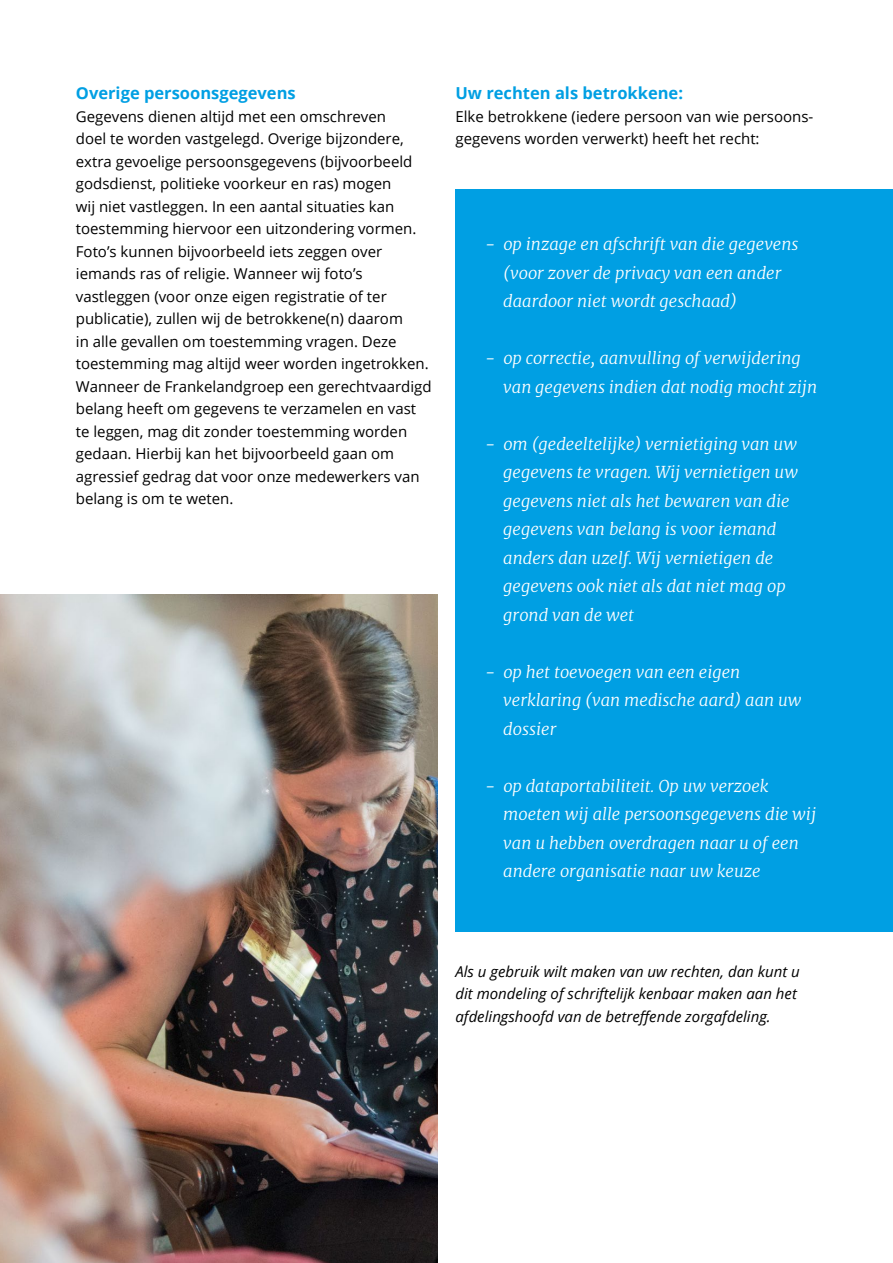
<style>
.page{position:relative;width:893px;height:1263px;background:#fff}
.page>*{position:absolute;margin:0;border:0;box-sizing:border-box;transform-origin:0 0}
.t1{font:italic 300 16.5px/28.5px "Merriweather";color:#fff}
.t2{font:700 16.5px "Open Sans";color:#009fe3}
.t3{font:15px/22.5px "Open Sans";color:#000}
.t4{font:italic 15px/22.5px "Open Sans";color:#000}
</style>
<div class="page">
<div style="left:455px;top:189px;width:438px;height:743px;background:#009fe3"></div>
<img style="left:0;top:594px;width:437px;height:669px">
<p class="t2" style="left:76px;top:81px;width:221px">Overige persoonsgegevens</p>
<p class="t3" style="left:76px;top:104px;width:357px">Gegevens dienen altijd met een omschreven<br>doel te worden vastgelegd. Overige bijzondere, extra gevoelige persoonsgegevens (bijvoorbeeld godsdienst, politieke voorkeur en ras) mogen<br>wij niet vastleggen. In een aantal situaties kan toestemming hiervoor een uitzondering vormen.<br>Foto’s kunnen bijvoorbeeld iets zeggen over iemands ras of religie. Wanneer wij foto’s vastleggen (voor onze eigen registratie of ter publicatie), zullen wij de betrokkene(n) daarom<br>in alle gevallen om toestemming vragen. Deze toestemming mag altijd weer worden ingetrokken.<br>Wanneer de Frankelandgroep een gerechtvaardigd belang heeft om gegevens te verzamelen en vast te leggen, mag dit zonder toestemming worden gedaan. Hierbij kan het bijvoorbeeld gaan om agressief gedrag dat voor onze medewerkers van belang is om te weten.</p>
<p class="t2" style="left:455px;top:81px;width:229px">Uw rechten als betrokkene:</p>
<p class="t3" style="left:455px;top:104px;width:359px">Elke betrokkene (iedere persoon van wie persoons&shy;gegevens worden verwerkt) heeft het recht:</p>
<p class="t1" style="left:503px;top:229px;width:297px;text-indent:-18px">- op inzage en afschrift van die gegevens (voor zover de privacy van een ander daardoor niet wordt geschaad)</p>
<p class="t1" style="left:503px;top:343px;width:315px;text-indent:-18px">- op correctie, aanvulling of verwijdering van gegevens indien dat nodig mocht zijn</p>
<p class="t1" style="left:503px;top:429px;width:296px;text-indent:-18px">- om (gedeeltelijke) vernietiging van uw gegevens te vragen. Wij vernietigen uw gegevens niet als het bewaren van die gegevens van belang is voor iemand anders dan uzelf. Wij vernietigen de gegevens ook niet als dat niet mag op grond van de wet</p>
<p class="t1" style="left:503px;top:657px;width:300px;text-indent:-18px">- op het toevoegen van een eigen verklaring (van medische aard) aan uw dossier</p>
<p class="t1" style="left:503px;top:771px;width:314px;text-indent:-18px">- op dataportabiliteit. Op uw verzoek moeten wij alle persoonsgegevens die wij van u hebben overdragen naar u of een andere organisatie naar uw keuze</p>
<p class="t4" style="left:455px;top:959px;width:346px">Als u gebruik wilt maken van uw rechten, dan kunt u dit mondeling of schriftelijk kenbaar maken aan het afdelingshoofd van de betreffende zorgafdeling.</p>
</div>
